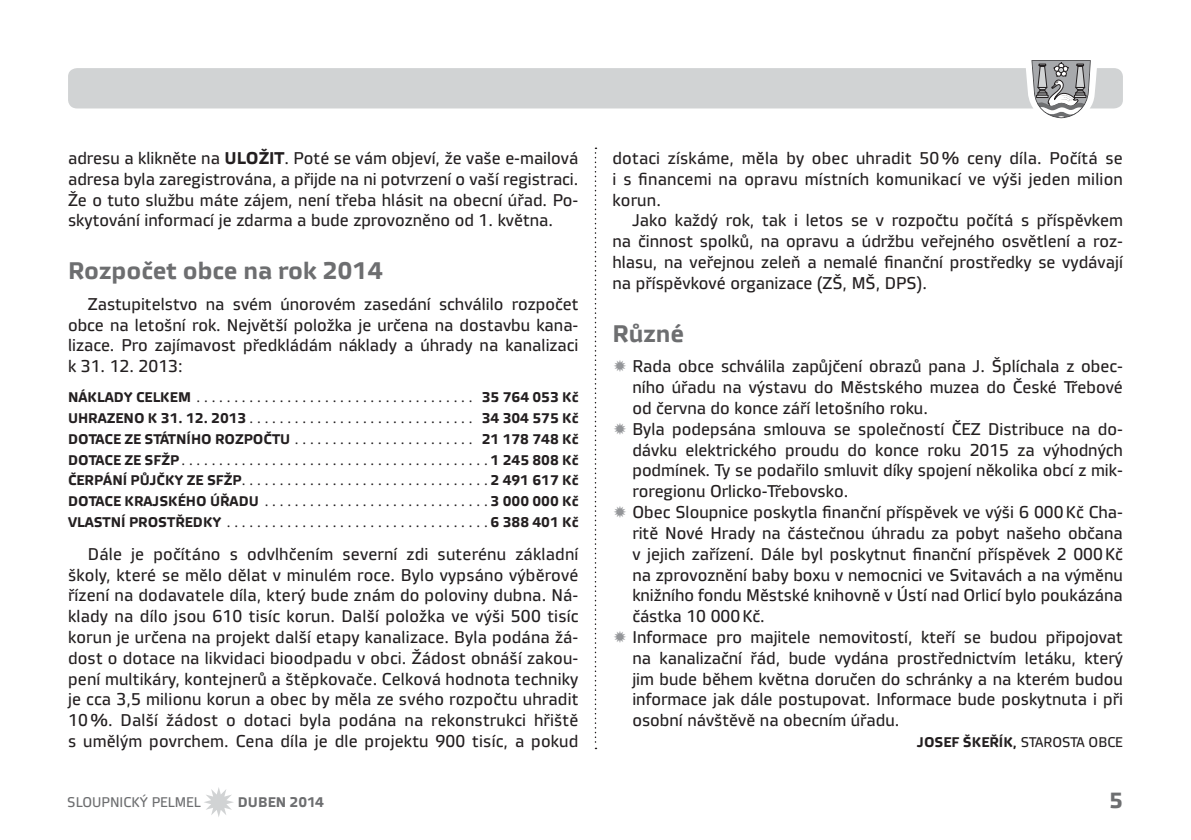
<style>
.page{position:relative;width:1191px;height:840px;background:#fff}
.page>*{position:absolute;margin:0;border:0;box-sizing:border-box;transform-origin:0 0}
.t1{font:700 24px "Vida 32 Pro";color:#6d6e70}
.t2{font:700 22px "Vida 32 Pro";color:#6d6e70}
.t3{font:17px/20.8px "Vida 32 Pro";color:#231f20;text-align:justify}
.t4{font:14px/20.8px "Vida 32 Pro";color:#231f20;text-align:justify}
.t5{font:700 14px "Vida 32 Pro";color:#231f20}
.t6{font:14px "Vida 32 Pro";color:#6d6e70}
.t7{font:700 14px "Vida 32 Pro";color:#6d6e70}
.s1{font-weight:700}
.s2{font-weight:400}
</style>
<div class="page">
<svg style="left:204px;top:787px;width:30px;height:30px"></svg>
<svg style="left:595px;top:147px;width:1px;height:601px"></svg>
<div style="left:68px;top:68px;width:1055px;height:40px;background:#d1d3d4"></div>
<svg style="left:1031px;top:60px;width:59px;height:58px"></svg>
<p class="t3" style="left:68px;top:149px;width:512px">adresu a klikněte na <span class="s1">ULOŽIT</span>. Poté se vám objeví, že vaše e-mailová adresa byla zaregistrována, a přijde na ni potvrzení o vaší registraci.<br>Že o tuto službu máte zájem, není třeba hlásit na obecní úřad. Po&shy;skytování informací je zdarma a bude zprovozněno od 1. května.</p>
<h1 class="t1" style="left:68px;top:262px;width:316px">Rozpočet obce na rok 2014</h1>
<p class="t3" style="left:68px;top:295px;width:512px;text-indent:20px">Zastupitelstvo na svém únorovém zasedání schválilo rozpočet obce na letošní rok. Největší položka je určena na dostavbu kana&shy;lizace. Pro zajímavost předkládám náklady a úhrady na kanalizaci k 31. 12. 2013:</p>
<p class="t4" style="left:68px;top:388px;width:512px"><span class="s1">NÁKLADY CELKEM</span> . . . . . . . . . . . . . . . . . . . . . . . . . . . . . . . . . . . . . <span class="s1">35 764 053 Kč UHRAZENO K 31. 12. 2013</span> . . . . . . . . . . . . . . . . . . . . . . . . . . . . . . <span class="s1">34 304 575 Kč DOTACE ZE STÁTNÍHO ROZPOČTU</span> . . . . . . . . . . . . . . . . . . . . . . . . <span class="s1">21 178 748 Kč DOTACE ZE SFŽP</span> . . . . . . . . . . . . . . . . . . . . . . . . . . . . . . . . . . . . . . . . . <span class="s1">1 245 808 Kč ČERPÁNÍ PŮJČKY ZE SFŽP</span> . . . . . . . . . . . . . . . . . . . . . . . . . . . . . . . . . <span class="s1">2 491 617 Kč DOTACE KRAJSKÉHO ÚŘADU</span> . . . . . . . . . . . . . . . . . . . . . . . . . . . . . . <span class="s1">3 000 000 Kč VLASTNÍ PROSTŘEDKY</span> . . . . . . . . . . . . . . . . . . . . . . . . . . . . . . . . . . . <span class="s1">6 388 401 Kč</span></p>
<p class="t3" style="left:68px;top:544px;width:512px;text-indent:20px">Dále je počítáno s odvlhčením severní zdi suterénu základní školy, které se mělo dělat v minulém roce. Bylo vypsáno výběrové řízení na dodavatele díla, který bude znám do poloviny dubna. Ná&shy;klady na dílo jsou 610 tisíc korun. Další položka ve výši 500 tisíc korun je určena na projekt další etapy kanalizace. Byla podána žá&shy;dost o dotace na likvidaci bioodpadu v obci. Žádost obnáší zakou&shy;pení multikáry, kontejnerů a štěpkovače. Celková hodnota techniky je cca 3,5 milionu korun a obec by měla ze svého rozpočtu uhradit 10 %. Další žádost o dotaci byla podána na rekonstrukci hřiště s umělým povrchem. Cena díla je dle projektu 900 tisíc, a pokud</p>
<p class="t3" style="left:612px;top:149px;width:512px">dotaci získáme, měla by obec uhradit 50 % ceny díla. Počítá se i s financemi na opravu místních komunikací ve výši jeden milion korun.</p>
<p class="t3" style="left:612px;top:211px;width:512px;text-indent:20px">Jako každý rok, tak i letos se v rozpočtu počítá s příspěvkem na činnost spolků, na opravu a údržbu veřejného osvětlení a roz&shy;hlasu, na veřejnou zeleň a nemalé finanční prostředky se vydávají na příspěvkové organizace (ZŠ, MŠ, DPS).</p>
<h1 class="t1" style="left:612px;top:324px;width:73px">Různé</h1>
<p class="t3" style="left:632px;top:357px;width:492px;text-align:left">Rada obce schválila zapůjčení obrazů pana J. Šplíchala z obec&shy;ního úřadu na výstavu do Městského muzea do České Třebové od června do konce září letošního roku.<br>Byla podepsána smlouva se společností ČEZ Distribuce na do&shy;dávku elektrického proudu do konce roku 2015 za výhodných podmínek. Ty se podařilo smluvit díky spojení několika obcí z mik&shy;roregionu Orlicko-Třebovsko.<br>Obec Sloupnice poskytla finanční příspěvek ve výši 6 000 Kč Cha&shy;ritě Nové Hrady na částečnou úhradu za pobyt našeho občana v jejich zařízení. Dále byl poskytnut finanční příspěvek 2 000 Kč na zprovoznění baby boxu v nemocnici ve Svitavách a na výměnu knižního fondu Městské knihovně v Ústí nad Orlicí bylo poukázána částka 10 000 Kč.<br>Informace pro majitele nemovitostí, kteří se budou připojovat na kanalizační řád, bude vydána prostřednictvím letáku, který jim bude během května doručen do schránky a na kterém budou informace jak dále postupovat. Informace bude poskytnuta i při osobní návštěvě na obecním úřadu.</p>
<p class="t5" style="left:917px;top:736px;width:207px">JOSEF ŠKEŘÍK, <span class="s2">STAROSTA OBCE</span></p>
<p class="t6" style="left:67px;top:796px;width:135px">SLOUPNICKÝ PELMEL</p>
<p class="t7" style="left:238px;top:796px;width:88px">DUBEN 2014</p>
<p class="t2" style="left:1109px;top:791px;width:15px">5</p>
</div>
